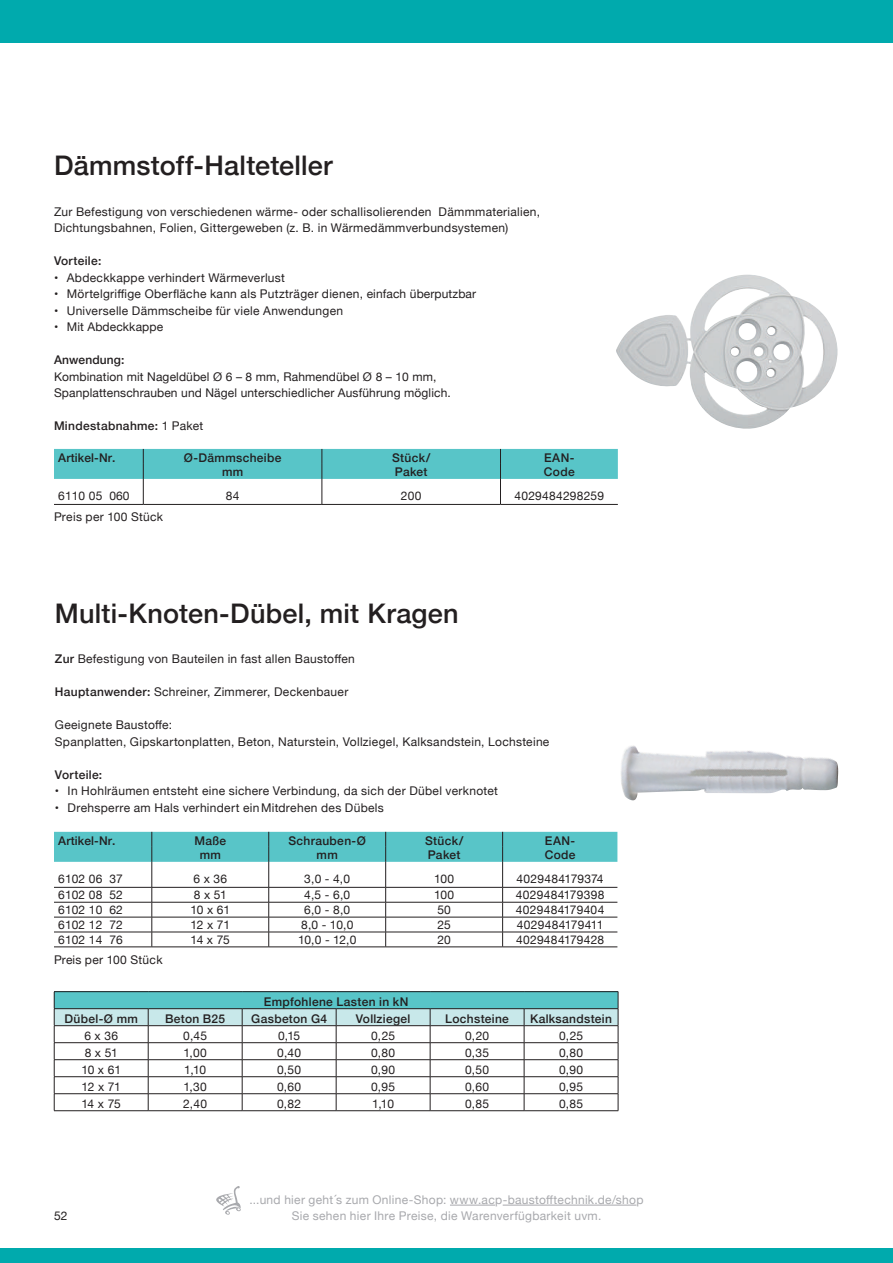
<style>
.page{position:relative;width:893px;height:1263px;background:#fff}
.page>*{position:absolute;margin:0;border:0;box-sizing:border-box;transform-origin:0 0}
.t1{font:500 27px "Helvetica Neue";letter-spacing:.01em;color:#231f20}
.t2{font:12px/16.5px "Helvetica Neue";letter-spacing:.025em;color:#231f20}
.t3{font:500 12px "Helvetica Neue";letter-spacing:.025em;color:#231f20}
.t4{font:12px/16.5px "Helvetica Neue";letter-spacing:.025em;color:#a8a9ad;text-align:center}
.s1{font-weight:400}
.s2{font-weight:500}
</style>
<div class="page">
<div style="left:0;top:0;width:893px;height:43px;background:#00aaad"></div>
<div style="left:0;top:1248px;width:893px;height:15px;background:#00aaad"></div>
<hr style="left:450px;top:1205px;width:45px;height:1px;background:#a8a9ad">
<hr style="left:503px;top:1205px;width:133px;height:1px;background:#a8a9ad">
<svg style="left:216px;top:1186px;width:25px;height:29px"></svg>
<img style="left:616px;top:275px;width:222px;height:154px">
<svg style="left:54px;top:449px;width:564px;height:55px"></svg>
<hr style="left:54px;top:504px;width:89px;height:1px;background:#231f20">
<hr style="left:143px;top:504px;width:179px;height:1px;background:#231f20">
<hr style="left:322px;top:504px;width:178px;height:1px;background:#231f20">
<hr style="left:500px;top:504px;width:118px;height:1px;background:#231f20">
<svg style="left:54px;top:832px;width:563px;height:115px"></svg>
<hr style="left:54px;top:947px;width:98px;height:1px;background:#231f20">
<hr style="left:152px;top:947px;width:117px;height:1px;background:#231f20">
<hr style="left:269px;top:947px;width:117px;height:1px;background:#231f20">
<hr style="left:386px;top:947px;width:117px;height:1px;background:#231f20">
<hr style="left:503px;top:947px;width:114px;height:1px;background:#231f20">
<hr style="left:54px;top:1110px;width:94px;height:1px;background:#231f20">
<hr style="left:148px;top:1110px;width:94px;height:1px;background:#231f20">
<hr style="left:242px;top:1110px;width:94px;height:1px;background:#231f20">
<hr style="left:336px;top:1110px;width:94px;height:1px;background:#231f20">
<hr style="left:430px;top:1110px;width:94px;height:1px;background:#231f20">
<hr style="left:524px;top:1110px;width:94px;height:1px;background:#231f20">
<hr style="left:54px;top:991px;width:94px;height:1px;background:#231f20">
<hr style="left:148px;top:991px;width:94px;height:1px;background:#231f20">
<hr style="left:242px;top:991px;width:94px;height:1px;background:#231f20">
<hr style="left:336px;top:991px;width:94px;height:1px;background:#231f20">
<hr style="left:430px;top:991px;width:94px;height:1px;background:#231f20">
<hr style="left:524px;top:991px;width:94px;height:1px;background:#231f20">
<svg style="left:54px;top:992px;width:565px;height:118px"></svg>
<img style="left:621px;top:745px;width:84px;height:55px">
<h1 class="t1" style="left:54px;top:144px;width:280px">Dämmstoff-Halteteller</h1>
<p class="t2" style="left:54px;top:204px;width:488px">Zur Befestigung von verschiedenen wärme- oder schallisolierenden Dämmmaterialien,<br>Dichtungsbahnen, Folien, Gittergeweben (z. B. in Wärmedämmverbundsystemen)</p>
<p class="t3" style="left:54px;top:251px;width:49px">Vorteile:</p>
<p class="t2" style="left:54px;top:270px;width:233px">• Abdeckkappe verhindert Wärmeverlust</p>
<p class="t2" style="left:54px;top:286px;width:424px">• Mörtelgriffige Oberfläche kann als Putzträger dienen, einfach überputzbar</p>
<p class="t2" style="left:54px;top:303px;width:291px">• Universelle Dämmscheibe für viele Anwendungen</p>
<p class="t2" style="left:54px;top:319px;width:111px">• Mit Abdeckkappe</p>
<p class="t3" style="left:54px;top:350px;width:72px">Anwendung:</p>
<p class="t2" style="left:54px;top:369px;width:398px">Kombination mit Nageldübel Ø 6 – 8 mm, Rahmendübel Ø 8 – 10 mm,<br>Spanplattenschrauben und Nägel unterschiedlicher Ausführung möglich.</p>
<p class="t3" style="left:54px;top:416px;width:151px">Mindestabnahme: <span class="s1">1 Paket</span></p>
<p class="t3" style="left:58px;top:448px;width:59px">Artikel-Nr.</p>
<p class="t3" style="left:184px;top:448px;width:99px">Ø-Dämmscheibe</p>
<p class="t3" style="left:392px;top:448px;width:40px">Stück/</p>
<p class="t3" style="left:544px;top:448px;width:32px">EAN-</p>
<p class="t3" style="left:222px;top:462px;width:23px">mm</p>
<p class="t3" style="left:395px;top:462px;width:34px">Paket</p>
<p class="t3" style="left:544px;top:462px;width:32px">Code</p>
<p class="t2" style="left:58px;top:488px;width:73px">6110 05 060</p>
<p class="t2" style="left:226px;top:488px;width:15px">84</p>
<p class="t2" style="left:401px;top:488px;width:22px">200</p>
<p class="t2" style="left:514px;top:488px;width:91px">4029484298259</p>
<p class="t2" style="left:54px;top:510px;width:111px">Preis per 100 Stück</p>
<h1 class="t1" style="left:55px;top:591px;width:405px">Multi-Knoten-Dübel, mit Kragen</h1>
<p class="t2" style="left:55px;top:651px;width:302px"><span class="s2">Zur</span> Befestigung von Bauteilen in fast allen Baustoffen</p>
<p class="t2" style="left:55px;top:684px;width:295px"><span class="s2">Hauptanwender:</span> Schreiner, Zimmerer, Deckenbauer</p>
<p class="t2" style="left:55px;top:717px;width:496px">Geeignete Baustoffe:<br>Spanplatten, Gipskartonplatten, Beton, Naturstein, Vollziegel, Kalksandstein, Lochsteine</p>
<p class="t3" style="left:55px;top:765px;width:49px">Vorteile:</p>
<p class="t2" style="left:55px;top:783px;width:444px">• In Hohlräumen entsteht eine sichere Verbindung, da sich der Dübel verknotet</p>
<p class="t2" style="left:55px;top:800px;width:331px">• Drehsperre am Hals verhindert ein Mitdrehen des Dübels</p>
<p class="t3" style="left:58px;top:831px;width:59px">Artikel-Nr.</p>
<p class="t3" style="left:194px;top:831px;width:33px">Maße</p>
<p class="t3" style="left:288px;top:831px;width:79px">Schrauben-Ø</p>
<p class="t3" style="left:425px;top:831px;width:40px">Stück/</p>
<p class="t3" style="left:545px;top:831px;width:32px">EAN-</p>
<p class="t3" style="left:200px;top:844px;width:23px">mm</p>
<p class="t3" style="left:317px;top:844px;width:23px">mm</p>
<p class="t3" style="left:428px;top:844px;width:34px">Paket</p>
<p class="t3" style="left:545px;top:844px;width:32px">Code</p>
<p class="t2" style="left:58px;top:871px;width:66px">6102 06 37</p>
<p class="t2" style="left:193px;top:871px;width:35px">6 x 36</p>
<p class="t2" style="left:304px;top:871px;width:47px">3,0 - 4,0</p>
<p class="t2" style="left:434px;top:871px;width:22px">100</p>
<p class="t2" style="left:517px;top:871px;width:88px">4029484179374</p>
<p class="t2" style="left:58px;top:887px;width:66px">6102 08 52</p>
<p class="t2" style="left:194px;top:887px;width:34px">8 x 51</p>
<p class="t2" style="left:304px;top:887px;width:47px">4,5 - 6,0</p>
<p class="t2" style="left:434px;top:887px;width:22px">100</p>
<p class="t2" style="left:516px;top:887px;width:90px">4029484179398</p>
<p class="t2" style="left:58px;top:902px;width:66px">6102 10 62</p>
<p class="t2" style="left:190px;top:902px;width:41px">10 x 61</p>
<p class="t2" style="left:304px;top:902px;width:47px">6,0 - 8,0</p>
<p class="t2" style="left:437px;top:902px;width:15px">50</p>
<p class="t2" style="left:516px;top:902px;width:90px">4029484179404</p>
<p class="t2" style="left:58px;top:917px;width:66px">6102 12 72</p>
<p class="t2" style="left:191px;top:917px;width:41px">12 x 71</p>
<p class="t2" style="left:301px;top:917px;width:54px">8,0 - 10,0</p>
<p class="t2" style="left:437px;top:917px;width:15px">25</p>
<p class="t2" style="left:517px;top:917px;width:88px">4029484179411</p>
<p class="t2" style="left:58px;top:932px;width:66px">6102 14 76</p>
<p class="t2" style="left:191px;top:932px;width:41px">14 x 75</p>
<p class="t2" style="left:298px;top:932px;width:60px">10,0 - 12,0</p>
<p class="t2" style="left:437px;top:932px;width:15px">20</p>
<p class="t2" style="left:516px;top:932px;width:89px">4029484179428</p>
<p class="t2" style="left:54px;top:952px;width:110px">Preis per 100 Stück</p>
<p class="t3" style="left:264px;top:992px;width:146px">Empfohlene Lasten in kN</p>
<p class="t3" style="left:65px;top:1009px;width:75px">Dübel-Ø mm</p>
<p class="t3" style="left:165px;top:1009px;width:62px">Beton B25</p>
<p class="t3" style="left:251px;top:1009px;width:77px">Gasbeton G4</p>
<p class="t3" style="left:356px;top:1009px;width:56px">Vollziegel</p>
<p class="t3" style="left:445px;top:1009px;width:65px">Lochsteine</p>
<p class="t3" style="left:530px;top:1009px;width:83px">Kalksandstein</p>
<p class="t2" style="left:84px;top:1028px;width:35px">6 x 36</p>
<p class="t2" style="left:183px;top:1028px;width:26px">0,45</p>
<p class="t2" style="left:278px;top:1028px;width:24px">0,15</p>
<p class="t2" style="left:371px;top:1028px;width:26px">0,25</p>
<p class="t2" style="left:465px;top:1028px;width:26px">0,20</p>
<p class="t2" style="left:559px;top:1028px;width:26px">0,25</p>
<p class="t2" style="left:85px;top:1045px;width:34px">8 x 51</p>
<p class="t2" style="left:183px;top:1045px;width:25px">1,00</p>
<p class="t2" style="left:277px;top:1045px;width:25px">0,40</p>
<p class="t2" style="left:371px;top:1045px;width:26px">0,80</p>
<p class="t2" style="left:465px;top:1045px;width:26px">0,35</p>
<p class="t2" style="left:559px;top:1045px;width:26px">0,80</p>
<p class="t2" style="left:81px;top:1062px;width:41px">10 x 61</p>
<p class="t2" style="left:184px;top:1062px;width:23px">1,10</p>
<p class="t2" style="left:277px;top:1062px;width:26px">0,50</p>
<p class="t2" style="left:371px;top:1062px;width:26px">0,90</p>
<p class="t2" style="left:465px;top:1062px;width:26px">0,50</p>
<p class="t2" style="left:559px;top:1062px;width:26px">0,90</p>
<p class="t2" style="left:81px;top:1079px;width:41px">12 x 71</p>
<p class="t2" style="left:183px;top:1079px;width:25px">1,30</p>
<p class="t2" style="left:277px;top:1079px;width:26px">0,60</p>
<p class="t2" style="left:371px;top:1079px;width:26px">0,95</p>
<p class="t2" style="left:465px;top:1079px;width:26px">0,60</p>
<p class="t2" style="left:559px;top:1079px;width:26px">0,95</p>
<p class="t2" style="left:81px;top:1096px;width:41px">14 x 75</p>
<p class="t2" style="left:183px;top:1096px;width:25px">2,40</p>
<p class="t2" style="left:277px;top:1096px;width:26px">0,82</p>
<p class="t2" style="left:372px;top:1096px;width:23px">1,10</p>
<p class="t2" style="left:465px;top:1096px;width:26px">0,85</p>
<p class="t2" style="left:559px;top:1096px;width:26px">0,85</p>
<p class="t2" style="left:54px;top:1208px;width:15px">52</p>
<p class="t4" style="left:250px;top:1192px;width:395px">...und hier geht´s zum Online-Shop: www.acp-baustofftechnik.de/shop<br>Sie sehen hier Ihre Preise, die Warenverfügbarkeit uvm.</p>
</div>
